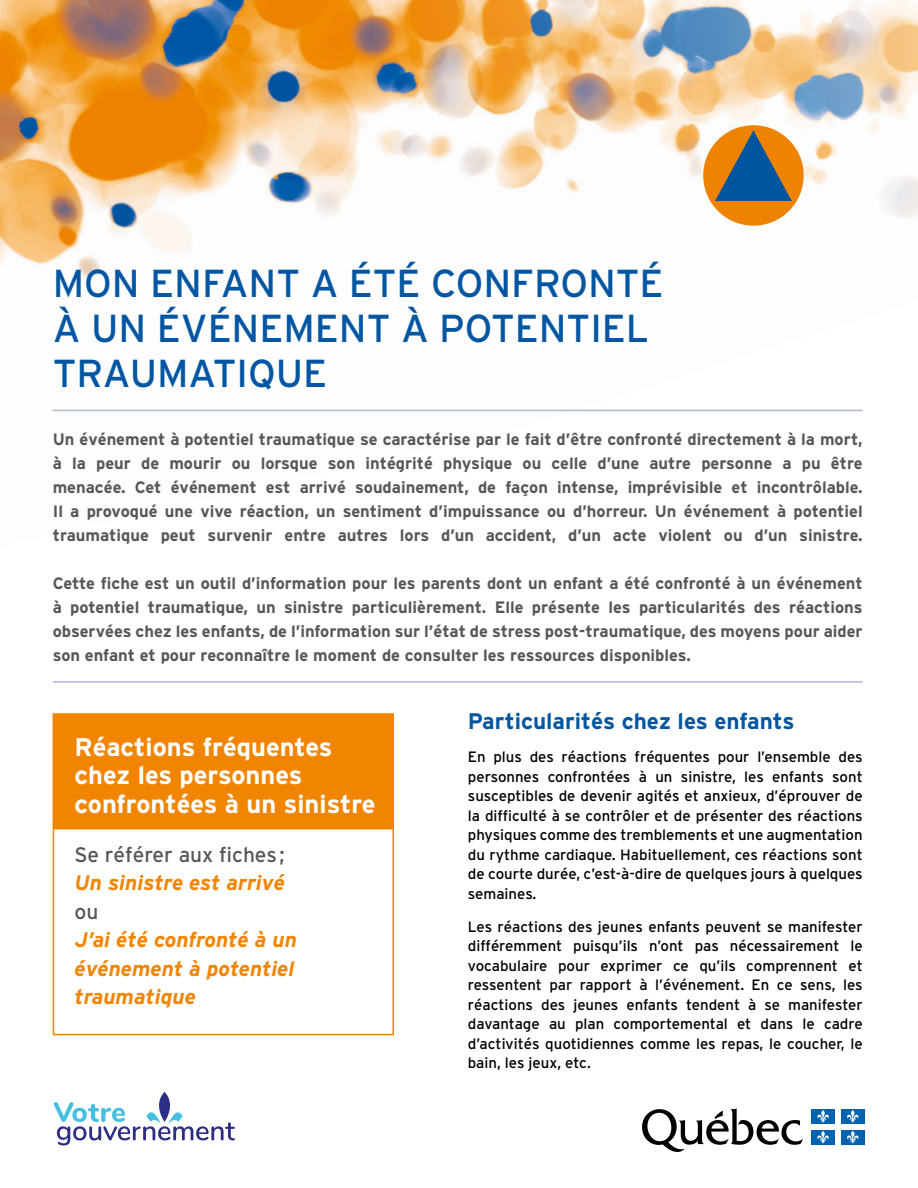
<style>
.page{position:relative;width:918px;height:1188px;background:#fff}
.page>*{position:absolute;margin:0;border:0;box-sizing:border-box;transform-origin:0 0}
.t1{font:39px/45px "Interstate";color:#0056a2}
.Exergue{font:700 25.5px/28.5px "Interstate";color:#fff}
.t2{font:700 22.5px "Interstate";color:#0056a2}
.Exergue-2{font:italic 700 21px/28.5px "Interstate";color:#f18500;text-align:justify}
.Exergue-3{font:21px/28.5px "Interstate";color:#575756}
.t3{font:700 16.5px/24px "Interstate";color:#575756;text-align:justify}
.t4{font:15px/19.5px "Interstate";color:#000;text-align:justify}
.s1{font-weight:700;font-style:italic;color:#f18500}
</style>
<div class="page">
<img style="left:0;top:0;width:918px;height:412px">
<div style="left:53px;top:713px;width:341px;height:116px;background:#f18500"></div>
<hr style="left:53px;top:410px;width:810px;height:1px;background:#adb7d6">
<hr style="left:53px;top:681px;width:810px;height:2px;background:#adb7d6">
<svg style="left:687px;top:108px;width:133px;height:135px"></svg>
<div style="left:703px;top:125px;width:101px;height:101px;background:#f18500;border-radius:50%"></div>
<svg style="left:715px;top:130px;width:77px;height:71px"></svg>
<div style="left:53px;top:713px;width:341px;height:322px;border:2px solid #f18500"></div>
<svg style="left:642px;top:1108px;width:161px;height:44px"></svg>
<div style="left:812px;top:1109px;width:23px;height:14px;background:#0063af"></div>
<svg style="left:817px;top:1110px;width:12px;height:13px"></svg>
<div style="left:841px;top:1109px;width:23px;height:14px;background:#0063af"></div>
<svg style="left:847px;top:1110px;width:12px;height:13px"></svg>
<div style="left:812px;top:1130px;width:23px;height:14px;background:#0063af"></div>
<svg style="left:817px;top:1131px;width:12px;height:12px"></svg>
<div style="left:841px;top:1130px;width:23px;height:14px;background:#0063af"></div>
<svg style="left:847px;top:1131px;width:12px;height:12px"></svg>
<svg style="left:54px;top:1092px;width:181px;height:53px"></svg>
<h1 class="t1" style="left:53px;top:261px;width:612px">MON ENFANT A ÉTÉ CONFRONTÉ<br>À UN ÉVÉNEMENT À POTENTIEL<br>TRAUMATIQUE</h1>
<h3 class="t3" style="left:53px;top:427px;width:812px">Un événement à potentiel traumatique se caractérise par le fait d’être confronté directement à la mort, à la peur de mourir ou lorsque son intégrité physique ou celle d’une autre personne a pu être menacée. Cet événement est arrivé soudainement, de façon intense, imprévisible et incontrôlable.<br>Il a provoqué une vive réaction, un sentiment d’impuissance ou d’horreur. Un événement à potentiel traumatique peut survenir entre autres lors d’un accident, d’un acte violent ou d’un sinistre.</h3>
<h3 class="t3" style="left:53px;top:571px;width:812px">Cette fiche est un outil d’information pour les parents dont un enfant a été confronté à un événement à potentiel traumatique, un sinistre particulièrement. Elle présente les particularités des réactions observées chez les enfants, de l’information sur l’état de stress post-traumatique, des moyens pour aider son enfant et pour reconnaître le moment de consulter les ressources disponibles.</h3>
<p class="Exergue" style="left:74px;top:732px;width:303px">Réactions fréquentes chez les personnes confrontées à un sinistre</p>
<p class="Exergue-3" style="left:74px;top:840px;width:212px">Se référer aux fiches ;<br><span class="s1">Un sinistre est arrivé</span></p>
<p class="Exergue-3" style="left:74px;top:897px;width:25px">ou</p>
<p class="Exergue-2" style="left:74px;top:925px;width:224px">J’ai été confronté à un événement à potentiel traumatique</p>
<h2 class="t2" style="left:468px;top:709px;width:328px">Particularités chez les enfants</h2>
<p class="t4" style="left:468px;top:747px;width:396px">En plus des réactions fréquentes pour l’ensemble des personnes confrontées à un sinistre, les enfants sont susceptibles de devenir agités et anxieux, d’éprouver de la difficulté à se contrôler et de présenter des réactions physiques comme des tremblements et une augmentation du rythme cardiaque. Habituellement, ces réactions sont de courte durée, c’est-à-dire de quelques jours à quelques semaines.</p>
<p class="t4" style="left:468px;top:917px;width:396px">Les réactions des jeunes enfants peuvent se manifester différemment puisqu’ils n’ont pas nécessairement le vocabulaire pour exprimer ce qu’ils comprennent et ressentent par rapport à l’événement. En ce sens, les réactions des jeunes enfants tendent à se manifester davantage au plan comportemental et dans le cadre d’activités quotidiennes comme les repas, le coucher, le bain, les jeux, etc.</p>
</div>
